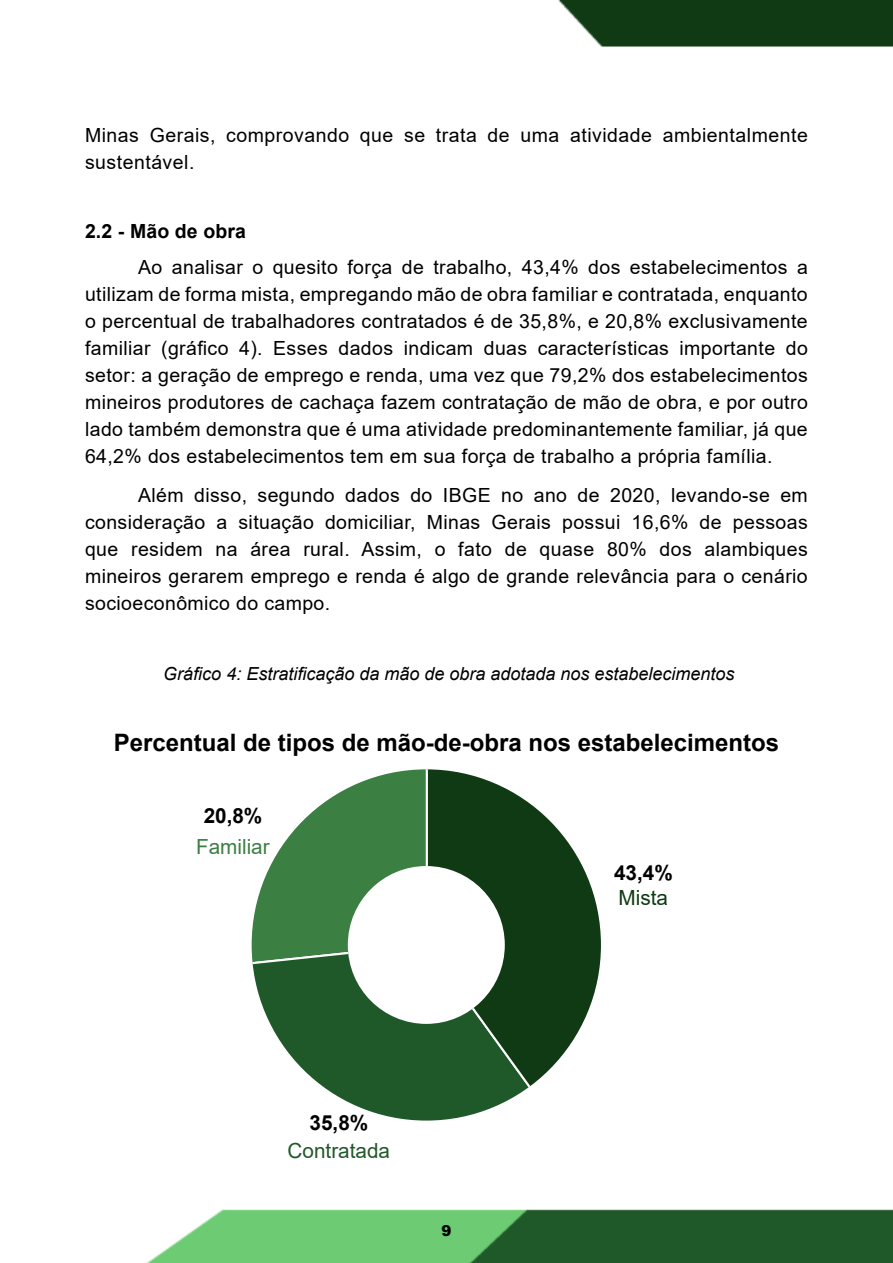
<style>
.page{position:relative;width:893px;height:1263px;background:#fff}
.page>*{position:absolute;margin:0;border:0;box-sizing:border-box;transform-origin:0 0}
.t1{font:700 24px "Arial";color:#000}
.t2{font:700 20.85px "Arial";color:#000}
.t3{font:20.85px "Arial";color:#205929}
.t4{font:20.85px "Arial";color:#3b7f43}
.t5{font:20.85px "Arial";color:#0f3a14}
.t6{font:19.5px/27px "Arial";letter-spacing:.02em;color:#000;text-align:justify}
.t7{font:700 19.5px "Arial";letter-spacing:.005em;color:#000}
.t8{font:italic 18px "Arial";color:#000}
.t9{font:900 15px "Arial";color:#000}
</style>
<div class="page">
<img style="left:146px;top:0;width:747px;height:1263px">
<svg style="left:252px;top:769px;width:172px;height:173px"></svg>
<svg style="left:252px;top:942px;width:285px;height:178px"></svg>
<svg style="left:424px;top:769px;width:177px;height:326px"></svg>
<p class="t6" style="left:85px;top:121px;width:724px">Minas Gerais, comprovando que se trata de uma atividade ambientalmente sustentável.</p>
<p class="t7" style="left:85px;top:217px;width:162px">2.2 - Mão de obra</p>
<p class="t6" style="left:85px;top:253px;width:724px;text-indent:53px">Ao analisar o quesito força de trabalho, 43,4% dos estabelecimentos a utilizam de forma mista, empregando mão de obra familiar e contratada, enquanto o percentual de trabalhadores contratados é de 35,8%, e 20,8% exclusivamente familiar (gráfico 4). Esses dados indicam duas características importante do setor: a geração de emprego e renda, uma vez que 79,2% dos estabelecimentos mineiros produtores de cachaça fazem contratação de mão de obra, e por outro lado também demonstra que é uma atividade predominantemente familiar, já que 64,2% dos estabelecimentos tem em sua força de trabalho a própria família.</p>
<p class="t6" style="left:85px;top:481px;width:724px;text-indent:53px">Além disso, segundo dados do IBGE no ano de 2020, levando-se em consideração a situação domiciliar, Minas Gerais possui 16,6% de pessoas que residem na área rural. Assim, o fato de quase 80% dos alambiques mineiros gerarem emprego e renda é algo de grande relevância para o cenário socioeconômico do campo.</p>
<p class="t8" style="left:163px;top:662px;width:573px">Gráfico 4: Estratificação da mão de obra adotada nos estabelecimentos</p>
<p class="t1" style="left:114px;top:725px;width:667px">Percentual de tipos de mão-de-obra nos estabelecimentos</p>
<p class="t2" style="left:204px;top:801px;width:60px">20,8%</p>
<p class="t4" style="left:196px;top:832px;width:75px">Familiar</p>
<p class="t2" style="left:310px;top:1108px;width:60px">35,8%</p>
<p class="t3" style="left:288px;top:1136px;width:104px">Contratada</p>
<p class="t9" style="left:441px;top:1220px;width:12px">9</p>
<p class="t2" style="left:614px;top:858px;width:60px">43,4%</p>
<p class="t5" style="left:619px;top:884px;width:51px">Mista</p>
</div>
